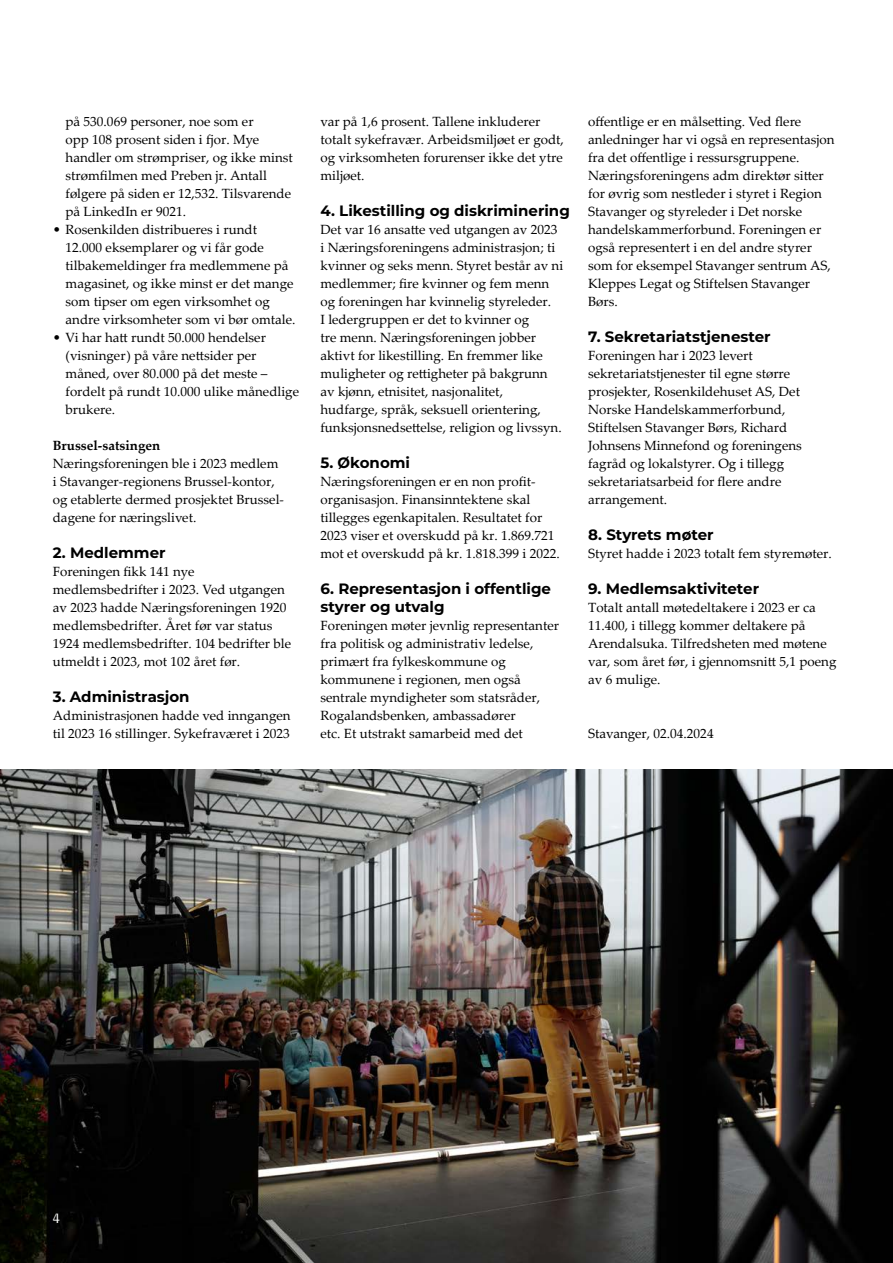
<style>
.page{position:relative;width:893px;height:1263px;background:#fff}
.page>*{position:absolute;margin:0;border:0;box-sizing:border-box;transform-origin:0 0}
.mellomtittel{font:700 15px/18px "Montserrat";color:#000}
.Brødtekst_Uten_Innry{font:13.35px/18px "Palatino Linotype";color:#000}
.Brødtekst_Uten_Innry-2{font:700 13.35px "Palatino Linotype";color:#000}
.t1{font:12.75px "Fedra Serif B Std";color:#fff}
</style>
<div class="page">
<img style="left:0;top:770px;width:893px;height:493px">
<p class="Brødtekst_Uten_Innry" style="left:66px;top:112px;width:229px">på 530.069 personer, noe som er<br>opp 108 prosent siden i fjor. Mye handler om strømpriser, og ikke minst strømfilmen med Preben jr. Antall følgere på siden er 12,532. Tilsvarende på LinkedIn er 9021.</p>
<p class="Brødtekst_Uten_Innry" style="left:66px;top:220px;width:231px;text-indent:-13px">• Rosenkilden distribueres i rundt 12.000 eksemplarer og vi får gode tilbakemeldinger fra medlemmene på magasinet, og ikke minst er det mange som tipser om egen virksomhet og andre virksomheter som vi bør omtale.</p>
<p class="Brødtekst_Uten_Innry" style="left:66px;top:328px;width:235px;text-indent:-13px">• Vi har hatt rundt 50.000 hendelser (visninger) på våre nettsider per måned, over 80.000 på det meste – fordelt på rundt 10.000 ulike månedlige brukere.</p>
<p class="Brødtekst_Uten_Innry-2" style="left:53px;top:436px;width:109px">Brussel-satsingen</p>
<p class="Brødtekst_Uten_Innry" style="left:53px;top:454px;width:232px">Næringsforeningen ble i 2023 medlem i Stavanger-regionens Brussel-kontor, og etablerte dermed prosjektet Brussel&shy;dagene for næringslivet.</p>
<p class="mellomtittel" style="left:53px;top:543px;width:114px">2. Medlemmer</p>
<p class="Brødtekst_Uten_Innry" style="left:53px;top:562px;width:240px">Foreningen fikk 141 nye medlemsbedrifter i 2023. Ved utgangen av 2023 hadde Næringsforeningen 1920 medlemsbedrifter. Året før var status 1924 medlemsbedrifter. 104 bedrifter ble utmeldt i 2023, mot 102 året før.</p>
<p class="mellomtittel" style="left:53px;top:687px;width:138px">3. Administrasjon</p>
<p class="Brødtekst_Uten_Innry" style="left:53px;top:706px;width:239px">Administrasjonen hadde ved inngangen til 2023 16 stillinger. Sykefraværet i 2023</p>
<p class="Brødtekst_Uten_Innry" style="left:320px;top:112px;width:245px">var på 1,6 prosent. Tallene inkluderer totalt sykefravær. Arbeidsmiljøet er godt, og virksomheten forurenser ikke det ytre miljøet.</p>
<p class="mellomtittel" style="left:320px;top:201px;width:251px">4. Likestilling og diskriminering</p>
<p class="Brødtekst_Uten_Innry" style="left:320px;top:220px;width:244px">Det var 16 ansatte ved utgangen av 2023 i Næringsforeningens administrasjon; ti kvinner og seks menn. Styret består av ni medlemmer; fire kvinner og fem menn og foreningen har kvinnelig styreleder.<br>I ledergruppen er det to kvinner og<br>tre menn. Næringsforeningen jobber aktivt for likestilling. En fremmer like muligheter og rettigheter på bakgrunn av kjønn, etnisitet, nasjonalitet, hudfarge, språk, seksuell orientering, funksjonsnedsettelse, religion og livssyn.</p>
<p class="mellomtittel" style="left:320px;top:453px;width:91px">5. Økonomi</p>
<p class="Brødtekst_Uten_Innry" style="left:320px;top:472px;width:241px">Næringsforeningen er en non profit&shy;organisasjon. Finansinntektene skal tillegges egenkapitalen. Resultatet for 2023 viser et overskudd på kr. 1.869.721 mot et overskudd på kr. 1.818.399 i 2022.</p>
<p class="mellomtittel" style="left:320px;top:579px;width:232px">6. Representasjon i offentlige styrer og utvalg</p>
<p class="Brødtekst_Uten_Innry" style="left:320px;top:616px;width:240px">Foreningen møter jevnlig representanter fra politisk og administrativ ledelse, primært fra fylkeskommune og kommunene i regionen, men også sentrale myndigheter som statsråder, Rogalandsbenken, ambassadører<br>etc. Et utstrakt samarbeid med det</p>
<p class="Brødtekst_Uten_Innry" style="left:588px;top:112px;width:248px">offentlige er en målsetting. Ved flere anledninger har vi også en representasjon fra det offentlige i ressursgruppene.<br>Næringsforeningens adm direktør sitter for øvrig som nestleder i styret i Region Stavanger og styreleder i Det norske handelskammerforbund. Foreningen er også representert i en del andre styrer som for eksempel Stavanger sentrum AS, Kleppes Legat og Stiftelsen Stavanger Børs.</p>
<p class="mellomtittel" style="left:588px;top:327px;width:184px">7. Sekretariatstjenester</p>
<p class="Brødtekst_Uten_Innry" style="left:588px;top:346px;width:215px">Foreningen har i 2023 levert sekretariatstjenester til egne større prosjekter, Rosenkildehuset AS, Det<br>Norske Handelskammerforbund,<br>Stiftelsen Stavanger Børs, Richard<br>Johnsens Minnefond og foreningens fagråd og lokalstyrer. Og i tillegg sekretariatsarbeid for flere andre arrangement.</p>
<p class="mellomtittel" style="left:588px;top:525px;width:127px">8. Styrets møter</p>
<p class="Brødtekst_Uten_Innry" style="left:588px;top:544px;width:245px">Styret hadde i 2023 totalt fem styremøter.</p>
<p class="mellomtittel" style="left:588px;top:579px;width:172px">9. Medlemsaktiviteter</p>
<p class="Brødtekst_Uten_Innry" style="left:588px;top:598px;width:250px">Totalt antall møtedeltakere i 2023 er ca 11.400, i tillegg kommer deltakere på Arendalsuka. Tilfredsheten med møtene var, som året før, i gjennomsnitt 5,1 poeng av 6 mulige.</p>
<p class="Brødtekst_Uten_Innry" style="left:588px;top:724px;width:127px">Stavanger, 02.04.2024</p>
<p class="t1" style="left:53px;top:1209px;width:9px">4</p>
</div>
